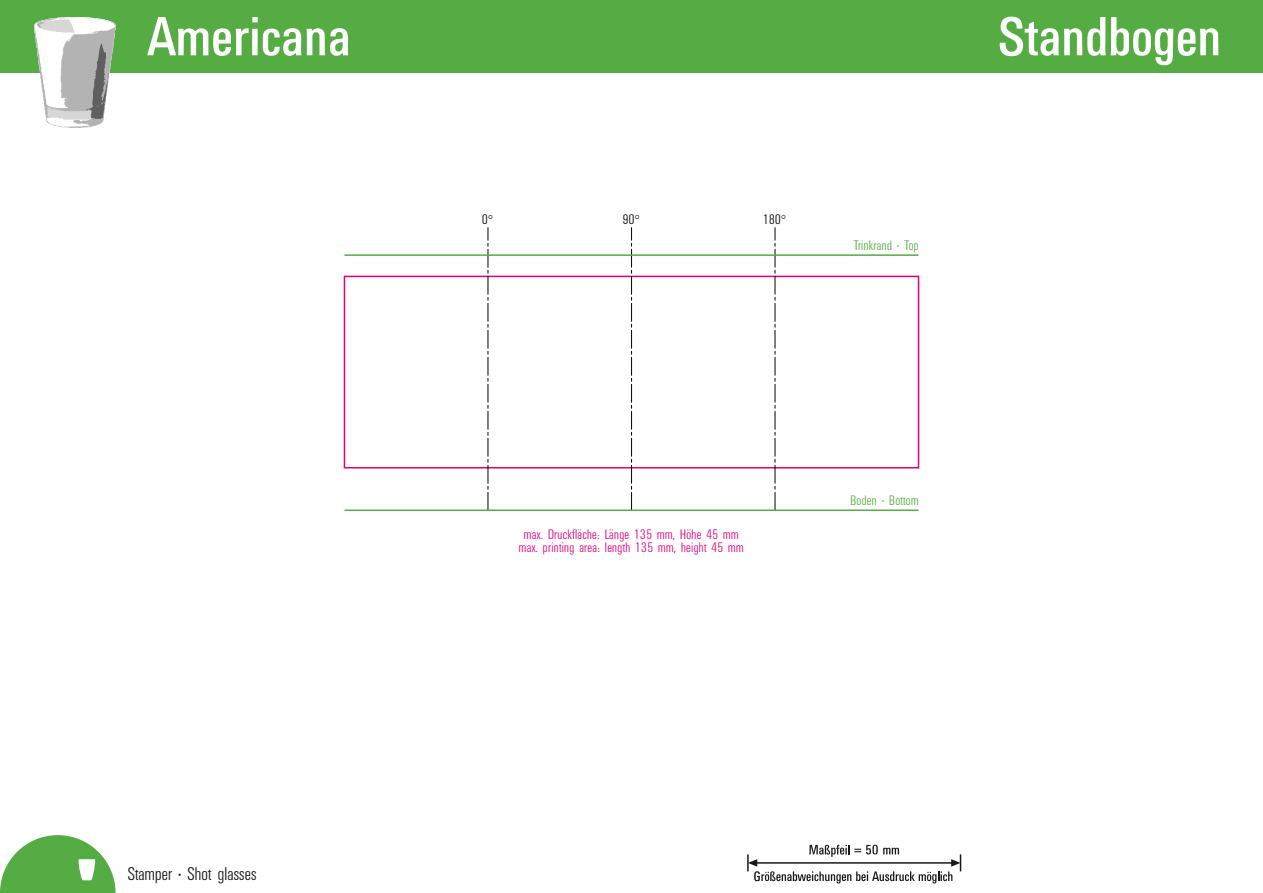
<style>
.page{position:relative;width:1263px;height:893px;background:#fff}
.page>*{position:absolute;margin:0;border:0;box-sizing:border-box;transform-origin:0 0}
.t1{font:54px "Uni Con Med";letter-spacing:.025em;color:#fff}
.t2{font:18px "Uni Con Lig";letter-spacing:.025em;color:#1a171c}
.t3{font:13.5px/13.5px "Uni Con Lig";letter-spacing:.04em;color:#e2007a;text-align:center}
.t4{font:13.5px "Uni Con Lig";letter-spacing:.04em;color:#55ac42}
.t5{font:13.5px "Uni Con Lig";color:#000}
</style>
<div class="page">
<div style="left:0;top:0;width:1263px;height:72px;background:#55ac42"></div>
<svg style="left:747px;top:845px;width:214px;height:38px"></svg>
<svg style="left:0;top:835px;width:115px;height:58px"></svg>
<svg style="left:34px;top:17px;width:82px;height:111px"></svg>
<div style="left:344px;top:276px;width:575px;height:192px;background:#fff;border:2px solid #e2007a"></div>
<svg style="left:631px;top:228px;width:1px;height:281px"></svg>
<svg style="left:775px;top:228px;width:1px;height:281px"></svg>
<svg style="left:488px;top:228px;width:1px;height:281px"></svg>
<hr style="left:344px;top:254px;width:574px;height:2px;background:#55ac42">
<hr style="left:344px;top:509px;width:574px;height:2px;background:#55ac42">
<h1 class="t1" style="left:148px;top:7px;width:204px">Americana</h1>
<h2 class="t2" style="left:128px;top:863px;width:130px">Stamper · Shot glasses</h2>
<p class="t5" style="left:482px;top:212px;width:13px">0°</p>
<p class="t5" style="left:623px;top:212px;width:19px">90°</p>
<p class="t5" style="left:763px;top:212px;width:25px">180°</p>
<p class="t4" style="left:854px;top:238px;width:66px">Trinkrand · Top</p>
<h1 class="t1" style="left:999px;top:7px;width:223px">Standbogen</h1>
<p class="t3" style="left:519px;top:527px;width:226px">max. Druckfläche: Länge 135 mm, Höhe 45 mm max. printing area: length 135 mm, height 45 mm</p>
<p class="t4" style="left:850px;top:493px;width:69px">Boden · Bottom</p>
</div>
